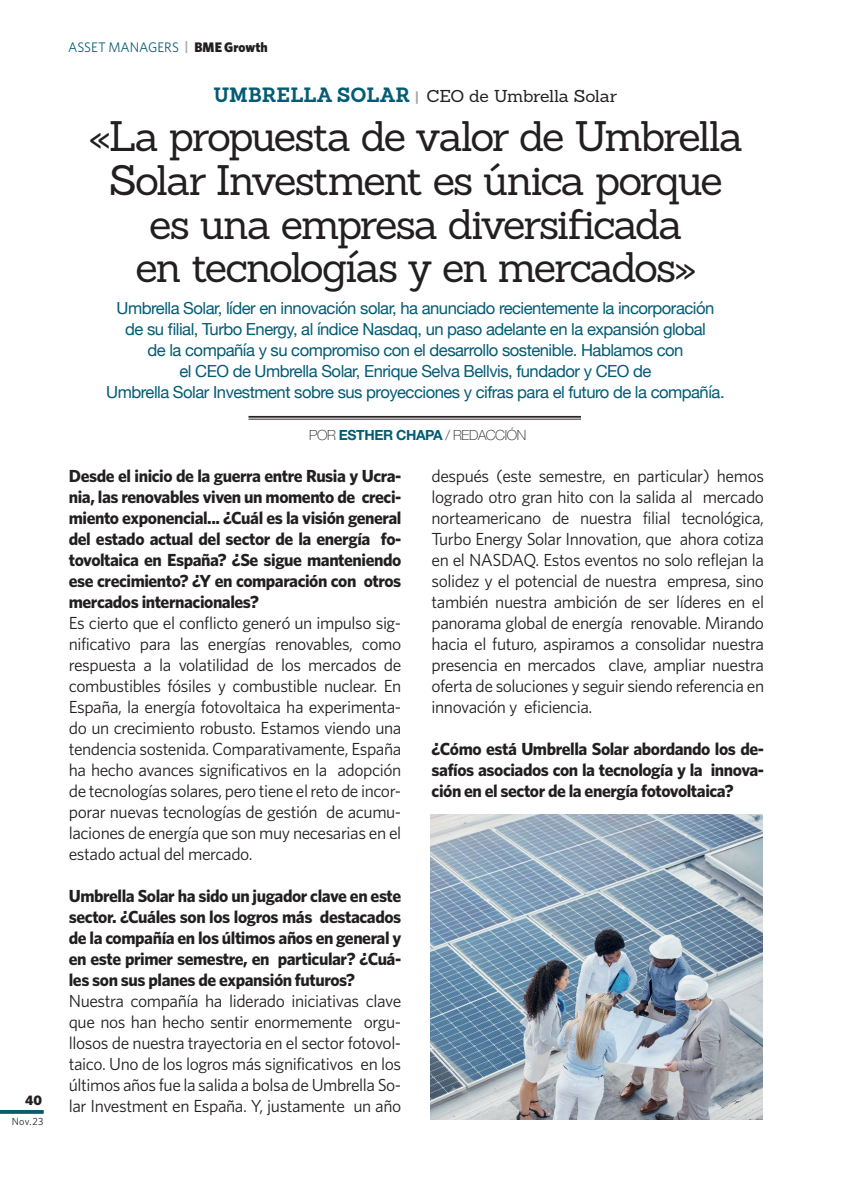
<style>
.page{position:relative;width:844px;height:1192px;background:#fff}
.page>*{position:absolute;margin:0;border:0;box-sizing:border-box;transform-origin:0 0}
.t1{font:41.65px/43.8px "Sanchez";letter-spacing:-.05em;color:#231f20;text-align:center}
.t2{font:17.5px/21px "Whitney";letter-spacing:-.025em;color:#231f20;text-align:justify}
.t3{font:700 17.5px/21px "Whitney";letter-spacing:-.025em;color:#231f20;text-align:justify}
.t4{font:16.8px "Sanchez";letter-spacing:-.015em;color:#231f20;scale:1.04 1}
.t5{font:16.62px/21px "Helvetica Neue";letter-spacing:-.03em;color:#035b75;text-align:center}
.t6{font:100 14px "Helvetica Neue";letter-spacing:-.03em;color:#231f20}
.t7{font:13.83px "Whitney";letter-spacing:-.005em;color:#0a5f74}
.t8{font:900 13.83px "Whitney";color:#231f20}
.t9{font:10.33px "Whitney";color:#231f20}
.s1{font-family:"DIN";font-weight:500;font-size:14px;color:#a8a9ad}
.s2{font-weight:900;color:#231f20}
.s3{font-weight:700;font-size:20.12px;color:#035b75}
.s4{font-weight:700;font-size:14px;color:#a8a9ad}
.s5{font-weight:700;color:#035b75}
</style>
<div class="page">
<hr style="left:248px;top:416px;width:333px;height:2px;background:#231f20">
<hr style="left:248px;top:419px;width:333px;height:1px;background:#231f20">
<hr style="left:0;top:1110px;width:43px;height:3px;background:#0b5a6f">
<img style="left:430px;top:815px;width:333px;height:304px">
<p class="t8" style="left:25px;top:1092px;width:19px">40</p>
<p class="t9" style="left:12px;top:1115px;width:33px">Nov.23</p>
<p class="t7" style="left:68px;top:39px;width:201px">ASSET MANAGERS <span class="s1">|</span> <span class="s2">BME Growth</span></p>
<p class="t4" style="left:214px;top:86px;width:389px"><span class="s3">UMBRELLA SOLAR</span> <span class="s4">|</span> CEO de Umbrella Solar</p>
<h1 class="t1" style="left:89px;top:114px;width:656px">«La propuesta de valor de Umbrella<br>Solar Investment es única porque es una empresa diversificada<br>en tecnologías y en mercados»</h1>
<p class="t5" style="left:106px;top:299px;width:620px">Umbrella Solar, líder en innovación solar, ha anunciado recientemente la incorporación de su filial, Turbo Energy, al índice Nasdaq, un paso adelante en la expansión global<br>de la compañía y su compromiso con el desarrollo sostenible. Hablamos con<br>el CEO de Umbrella Solar, Enrique Selva Bellvis, fundador y CEO de<br>Umbrella Solar Investment sobre sus proyecciones y cifras para el futuro de la compañía.</p>
<p class="t6" style="left:309px;top:427px;width:218px">POR <span class="s5">ESTHER CHAPA</span> / REDACCIÓN</p>
<p class="t3" style="left:69px;top:465px;width:334px">Desde el inicio de la guerra entre Rusia y Ucra&shy;nia, las renovables viven un momento de creci&shy;miento exponencial... ¿Cuál es la visión general del estado actual del sector de la energía fo&shy;tovoltaica en España? ¿Se sigue manteniendo ese crecimiento? ¿Y en comparación con otros mercados internacionales?</p>
<p class="t2" style="left:69px;top:612px;width:334px">Es cierto que el conflicto generó un impulso sig&shy;nificativo para las energías renovables, como respuesta a la volatilidad de los mercados de combustibles fósiles y combustible nuclear. En España, la energía fotovoltaica ha experimenta&shy;do un crecimiento robusto. Estamos viendo una tendencia sostenida. Comparativamente, España ha hecho avances significativos en la adopción de tecnologías solares, pero tiene el reto de incor&shy;porar nuevas tecnologías de gestión de acumu&shy;laciones de energía que son muy necesarias en el estado actual del mercado.</p>
<p class="t3" style="left:69px;top:885px;width:334px">Umbrella Solar ha sido un jugador clave en este sector. ¿Cuáles son los logros más destacados de la compañía en los últimos años en general y en este primer semestre, en particular? ¿Cuá&shy;les son sus planes de expansión futuros?</p>
<p class="t2" style="left:69px;top:990px;width:334px">Nuestra compañía ha liderado iniciativas clave que nos han hecho sentir enormemente orgu&shy;llosos de nuestra trayectoria en el sector fotovol&shy;taico. Uno de los logros más significativos en los últimos años fue la salida a bolsa de Umbrella So&shy;lar Investment en España. Y, justamente un año</p>
<p class="t2" style="left:431px;top:465px;width:334px">después (este semestre, en particular) hemos logrado otro gran hito con la salida al mercado norteamericano de nuestra filial tecnológica, Turbo Energy Solar Innovation, que ahora cotiza en el NASDAQ. Estos eventos no solo reflejan la solidez y el potencial de nuestra empresa, sino también nuestra ambición de ser líderes en el panorama global de energía renovable. Mirando hacia el futuro, aspiramos a consolidar nuestra presencia en mercados clave, ampliar nuestra oferta de soluciones y seguir siendo referencia en innovación y eficiencia.</p>
<p class="t3" style="left:431px;top:738px;width:334px">¿Cómo está Umbrella Solar abordando los de&shy;safíos asociados con la tecnología y la innova&shy;ción en el sector de la energía fotovoltaica?</p>
</div>
